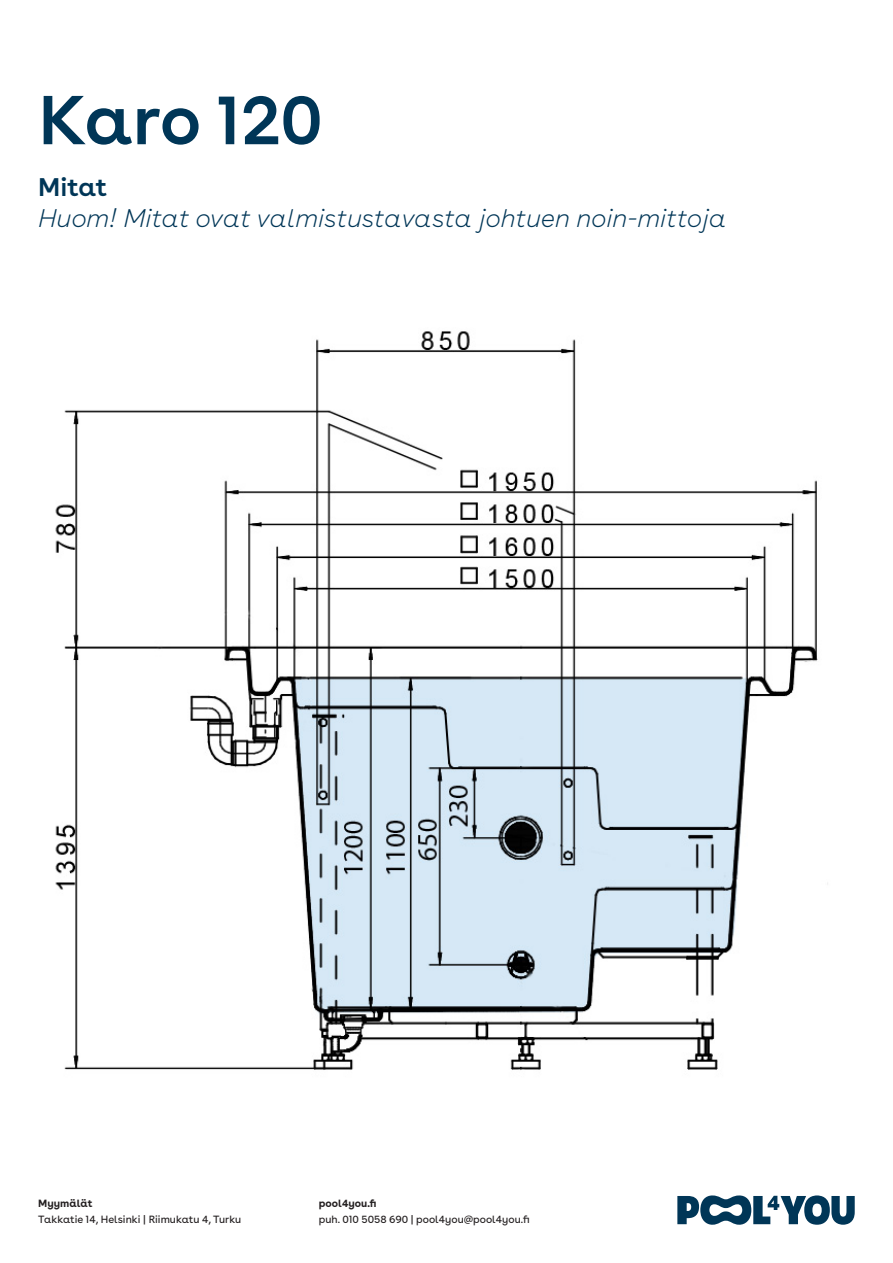
<style>
.page{position:relative;width:893px;height:1263px;background:#fff}
.page>*{position:absolute;margin:0;border:0;box-sizing:border-box;transform-origin:0 0}
.Otsikko{font:600 69px "Buenos Aires";letter-spacing:-.01em;color:#003657}
.Ingressi{font:italic 100 25.5px "Buenos Aires";color:#003657}
.Ingressi-2{font:600 25.5px "Buenos Aires";letter-spacing:-.005em;color:#003657}
.t1{font:10.5px "Buenos Aires";color:#231f20}
.t2{font:700 10.5px "Buenos Aires";color:#231f20}
</style>
<div class="page">
<svg style="left:677px;top:1195px;width:178px;height:30px"></svg>
<img style="left:55px;top:331px;width:773px;height:739px">
<p class="Otsikko" style="left:38px;top:62px;width:286px">Karo 120</p>
<p class="Ingressi-2" style="left:38px;top:165px;width:70px">Mitat</p>
<p class="Ingressi" style="left:38px;top:198px;width:690px">Huom! Mitat ovat valmistustavasta johtuen noin-mittoja</p>
<p class="t2" style="left:38px;top:1194px;width:56px">Myymälät</p>
<p class="t1" style="left:38px;top:1211px;width:205px">Takkatie 14, Helsinki | Riimukatu 4, Turku</p>
<p class="t2" style="left:319px;top:1194px;width:59px">pool4you.fi</p>
<p class="t1" style="left:319px;top:1211px;width:212px">puh. 010 5058 690 | pool4you@pool4you.fi</p>
</div>
